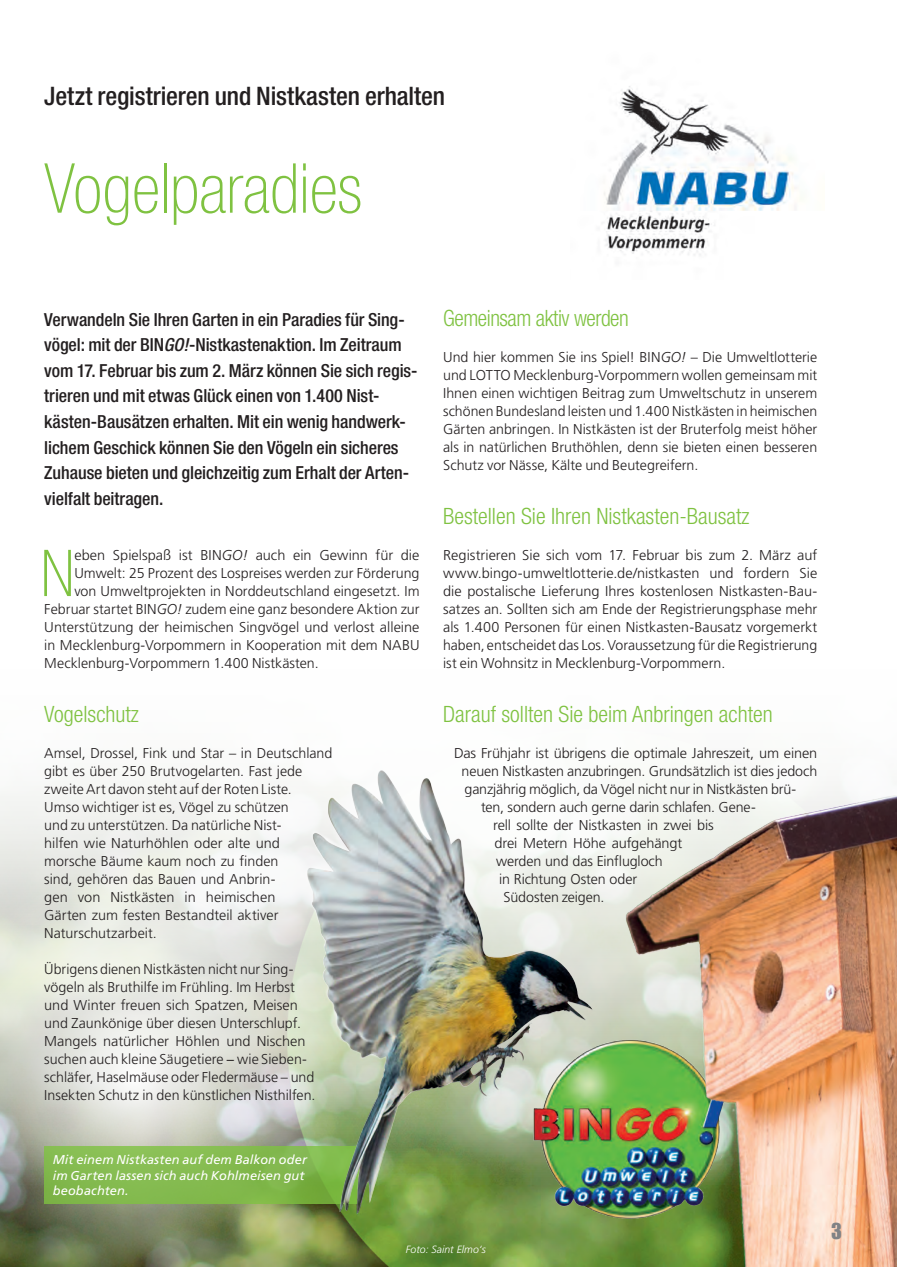
<style>
.page{position:relative;width:897px;height:1267px;background:#fff}
.page>*{position:absolute;margin:0;border:0;box-sizing:border-box;transform-origin:0 0}
.Headline_46pt__Standard{font:100 condensed 69px "Helvetica Neue LT Pro";color:#7fc241}
.Fließtext__Initial{font:100 condensed 64.65px "Helvetica Neue LT Pro";color:#7fc241}
.Dachzeile__Standard{font:500 condensed 25.5px "Helvetica Neue LT Pro";letter-spacing:-.005em;color:#231f20}
.Zwischenüberschrift{font:300 condensed 22.5px "Helvetica Neue LT Pro";color:#7fc241}
.Zwischenüberschrift-2{font:300 condensed 22.5px "Helvetica Neue LT Pro";letter-spacing:-.02em;color:#7fc241}
.Seitenzahl_ungerade{font:22.5px "Impact LT Std";color:#808285}
.Anlauf{font:500 condensed 18px/25.5px "Helvetica Neue LT Pro";letter-spacing:-.005em;color:#231f20}
.Fließtext{font:300 14.25px/18px "Frutiger LT Pro";color:#231f20}
.Fließtext__Initial-2{font:300 14.25px "Frutiger LT Pro";color:#231f20}
.BU{font:italic 12.75px/15.3px "Frutiger LT Pro";letter-spacing:.01em;color:#fff}
.Fotonachweis{font:italic 300 10.5px "Frutiger LT Std";color:#fff}
.s1{font-style:italic}
</style>
<div class="page">
<img style="left:0;top:776px;width:896px;height:490px">
<svg style="left:0;top:866px;width:344px;height:400px;background:#c8ccbf"></svg>
<img style="left:606px;top:1038px;width:124px;height:186px">
<div style="left:44px;top:1146px;width:317px;height:57px;background:#85bc51"></div>
<img style="left:195px;top:770px;width:411px;height:492px">
<img style="left:602px;top:86px;width:195px;height:170px">
<p class="Dachzeile__Standard" style="left:44px;top:81px;width:402px">Jetzt registrieren und Nistkasten erhalten</p>
<p class="Headline_46pt__Standard" style="left:44px;top:149px;width:319px">Vogelparadies</p>
<p class="Anlauf" style="left:44px;top:306px;width:375px">Verwandeln Sie Ihren Garten in ein Paradies für Sing&shy;vögel: mit der BIN<span class="s1">GO!</span>-Nistkastenaktion. Im Zeitraum vom 17. Februar bis zum 2. März können Sie sich regis&shy;trieren und mit etwas Glück einen von 1.400 Nist&shy;kästen-Bausätzen erhalten. Mit ein wenig handwerk&shy;lichem Geschick können Sie den Vögeln ein sicheres Zuhause bieten und gleichzeitig zum Erhalt der Arten&shy;vielfalt beitragen.</p>
<p class="Fließtext__Initial" style="left:41px;top:536px;width:35px">N</p>
<p class="Fließtext__Initial-2" style="left:74px;top:546px;width:346px">eben Spielspaß ist BIN<span class="s1">GO!</span> auch ein Gewinn für die</p>
<p class="Fließtext__Initial-2" style="left:74px;top:564px;width:346px">Umwelt: 25 Prozent des Lospreises werden zur Förderung</p>
<p class="Fließtext__Initial-2" style="left:74px;top:582px;width:346px">von Umweltprojekten in Norddeutschland eingesetzt. Im</p>
<p class="Fließtext__Initial-2" style="left:44px;top:600px;width:377px">Februar startet BIN<span class="s1">GO!</span> zudem eine ganz besondere Aktion zur</p>
<p class="Fließtext__Initial-2" style="left:44px;top:618px;width:376px">Unterstützung der heimischen Singvögel und verlost alleine</p>
<p class="Fließtext__Initial-2" style="left:44px;top:636px;width:377px">in Mecklenburg-Vorpommern in Kooperation mit dem NABU</p>
<p class="Fließtext__Initial-2" style="left:44px;top:654px;width:276px">Mecklenburg-Vorpommern 1.400 Nistkästen.</p>
<p class="Zwischenüberschrift" style="left:44px;top:701px;width:96px">Vogelschutz</p>
<p class="Fließtext" style="left:44px;top:744px;width:289px">Amsel, Drossel, Fink und Star – in Deutschland gibt es über 250 Brutvogelarten. Fast jede zweite Art davon steht auf der Roten Liste.<br>Umso wichtiger ist es, Vögel zu schützen<br>und zu unterstützen. Da natürliche Nist-<br>hilfen wie Naturhöhlen oder alte und morsche Bäume kaum noch zu finden<br>sind, gehören das Bauen und Anbrin-<br>gen von Nistkästen in heimischen<br>Gärten zum festen Bestandteil aktiver Naturschutzarbeit.</p>
<p class="Fließtext" style="left:44px;top:960px;width:273px">Übrigens dienen Nistkästen nicht nur Sing&shy;vögeln als Bruthilfe im Frühling. Im Herbst und Winter freuen sich Spatzen, Meisen und Zaunkönige über diesen Unterschlupf.<br>Mangels natürlicher Höhlen und Nischen suchen auch kleine Säugetiere − wie Sieben&shy;schläfer, Haselmäuse oder Fledermäuse – und Insekten Schutz in den künstlichen Nisthilfen.</p>
<p class="Zwischenüberschrift-2" style="left:443px;top:305px;width:187px">Gemeinsam aktiv werden</p>
<p class="Fließtext" style="left:443px;top:348px;width:375px;text-align:justify">Und hier kommen Sie ins Spiel! BIN<span class="s1">GO!</span> – Die Umweltlotterie und LOTTO Mecklenburg-Vorpommern wollen gemeinsam mit Ihnen einen wichtigen Beitrag zum Umweltschutz in unserem schönen Bundesland leisten und 1.400 Nistkästen in heimischen Gärten anbringen. In Nistkästen ist der Bruterfolg meist höher als in natürlichen Bruthöhlen, denn sie bieten einen besseren Schutz vor Nässe, Kälte und Beutegreifern.</p>
<p class="Zwischenüberschrift" style="left:443px;top:503px;width:308px">Bestellen Sie Ihren Nistkasten-Bausatz</p>
<p class="Fließtext" style="left:443px;top:546px;width:375px;text-align:justify">Registrieren Sie sich vom 17. Februar bis zum 2. März auf www.bingo-umweltlotterie.de/nistkasten und fordern Sie die postalische Lieferung Ihres kostenlosen Nistkasten-Bau&shy;satzes an. Sollten sich am Ende der Registrierungsphase mehr als 1.400 Personen für einen Nistkasten-Bausatz vorgemerkt haben, entscheidet das Los. Voraussetzung für die Registrierung ist ein Wohnsitz in Mecklenburg-Vorpommern.</p>
<p class="Zwischenüberschrift" style="left:443px;top:701px;width:331px">Darauf sollten Sie beim Anbringen achten</p>
<p class="Fließtext" style="left:454px;top:744px;width:364px">Das Frühjahr ist übrigens die optimale Jahreszeit, um einen</p>
<p class="Fließtext" style="left:461px;top:762px;width:357px">neuen Nistkasten anzubringen. Grundsätzlich ist dies jedoch</p>
<p class="Fließtext" style="left:464px;top:780px;width:333px">ganzjährig möglich, da Vögel nicht nur in Nistkästen brü-</p>
<p class="Fließtext" style="left:481px;top:798px;width:276px">ten, sondern auch gerne darin schlafen. Gene-</p>
<p class="Fließtext" style="left:493px;top:816px;width:222px">rell sollte der Nistkasten in zwei bis</p>
<p class="Fließtext" style="left:494px;top:834px;width:189px">drei Metern Höhe aufgehängt</p>
<p class="Fließtext" style="left:496px;top:852px;width:168px">werden und das Einflugloch</p>
<p class="Fließtext" style="left:499px;top:870px;width:139px">in Richtung Osten oder</p>
<p class="Fließtext" style="left:503px;top:888px;width:102px">Südosten zeigen.</p>
<p class="BU" style="left:53px;top:1152px;width:256px">Mit einem Nistkasten auf dem Balkon oder im Garten lassen sich auch Kohlmeisen gut beobachten.</p>
<p class="Fotonachweis" style="left:406px;top:1242px;width:81px">Foto: Saint Elmo‘s</p>
<p class="Seitenzahl_ungerade" style="left:831px;top:1218px;width:12px">3</p>
</div>
